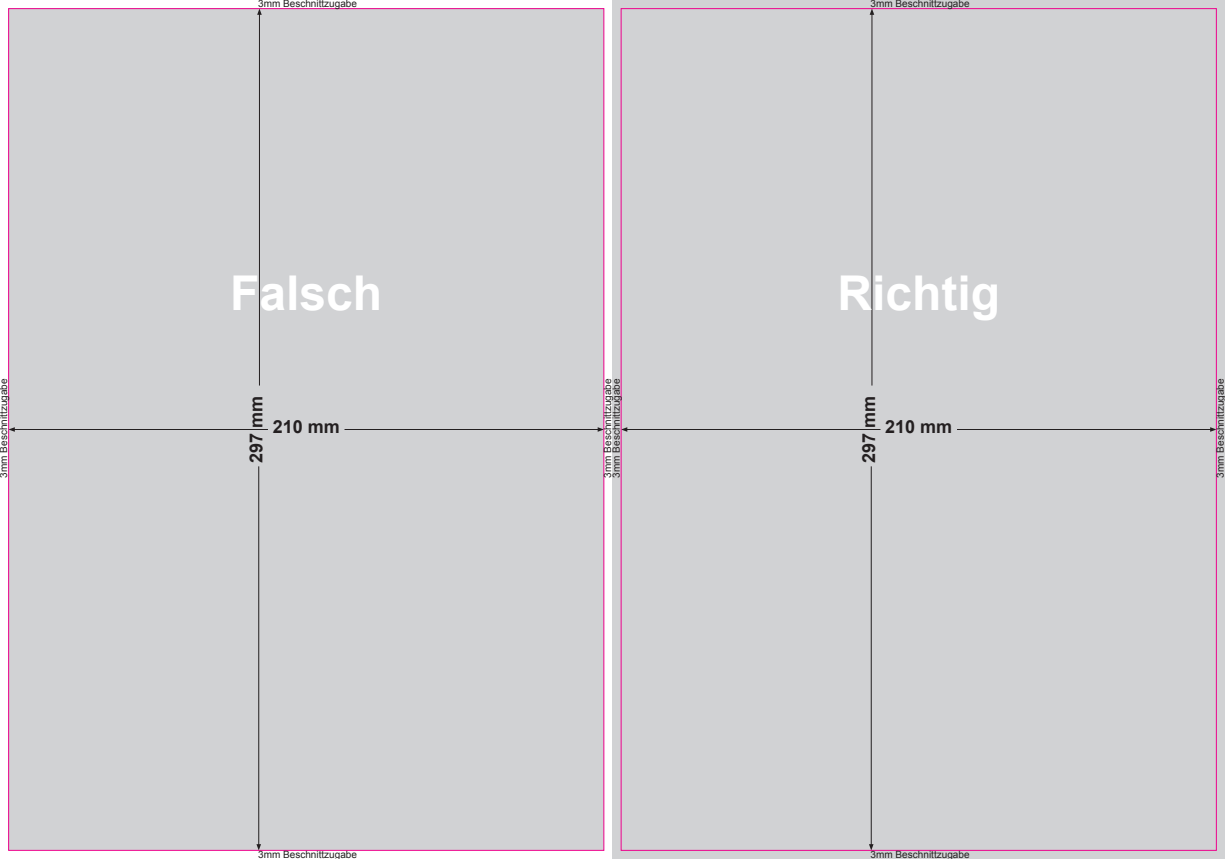
<style>
.page{position:relative;width:1225px;height:859px;background:#fff}
.page>*{position:absolute;margin:0;border:0;box-sizing:border-box;transform-origin:0 0}
.t1{font:700 48px "Arial";color:#fff}
.t2{font:700 18px "Arial";color:#231f20}
.t3{font:10px "Arial";color:#231f20}
</style>
<div class="page">
<div style="left:9px;top:9px;width:595px;height:841px;background:#d1d2d4"></div>
<hr style="left:344px;top:429px;width:255px;height:1px;background:#231f20">
<svg style="left:597px;top:427px;width:5px;height:5px"></svg>
<hr style="left:13px;top:429px;width:255px;height:1px;background:#231f20">
<svg style="left:11px;top:427px;width:4px;height:5px"></svg>
<hr style="left:259px;top:13px;width:1px;height:373px;background:#231f20">
<svg style="left:257px;top:11px;width:5px;height:4px"></svg>
<hr style="left:258px;top:466px;width:1px;height:380px;background:#231f20">
<svg style="left:256px;top:844px;width:5px;height:4px"></svg>
<div style="left:612px;top:0;width:613px;height:859px;background:#d1d2d4"></div>
<hr style="left:957px;top:429px;width:254px;height:1px;background:#231f20">
<svg style="left:1210px;top:427px;width:4px;height:5px"></svg>
<hr style="left:626px;top:429px;width:254px;height:1px;background:#231f20">
<svg style="left:623px;top:427px;width:4px;height:5px"></svg>
<hr style="left:871px;top:13px;width:1px;height:373px;background:#231f20">
<svg style="left:869px;top:11px;width:5px;height:4px"></svg>
<hr style="left:871px;top:466px;width:1px;height:380px;background:#231f20">
<svg style="left:869px;top:844px;width:4px;height:4px"></svg>
<p class="t3" style="left:258px;top:-3px;width:100px">3mm Beschnittzugabe</p>
<p class="t3" style="left:870px;top:-3px;width:100px">3mm Beschnittzugabe</p>
<p class="t1" style="left:230px;top:261px;width:154px">Falsch</p>
<p class="t1" style="left:837px;top:261px;width:164px">Richtig</p>
<p class="t3" style="left:-3px;top:478px;width:100px;rotate:-90deg">3mm Beschnittzugabe</p>
<p class="t3" style="left:601px;top:478px;width:100px;rotate:-90deg">3mm Beschnittzugabe</p>
<p class="t3" style="left:610px;top:478px;width:100px;rotate:-90deg">3mm Beschnittzugabe</p>
<p class="t3" style="left:1213px;top:478px;width:100px;rotate:-90deg">3mm Beschnittzugabe</p>
<p class="t2" style="left:244px;top:463px;width:69px;rotate:-90deg">297 mm</p>
<p class="t2" style="left:857px;top:463px;width:69px;rotate:-90deg">297 mm</p>
<p class="t2" style="left:273px;top:414px;width:69px">210 mm</p>
<p class="t2" style="left:885px;top:414px;width:69px">210 mm</p>
<p class="t3" style="left:258px;top:848px;width:100px">3mm Beschnittzugabe</p>
<p class="t3" style="left:870px;top:848px;width:100px">3mm Beschnittzugabe</p>
</div>
